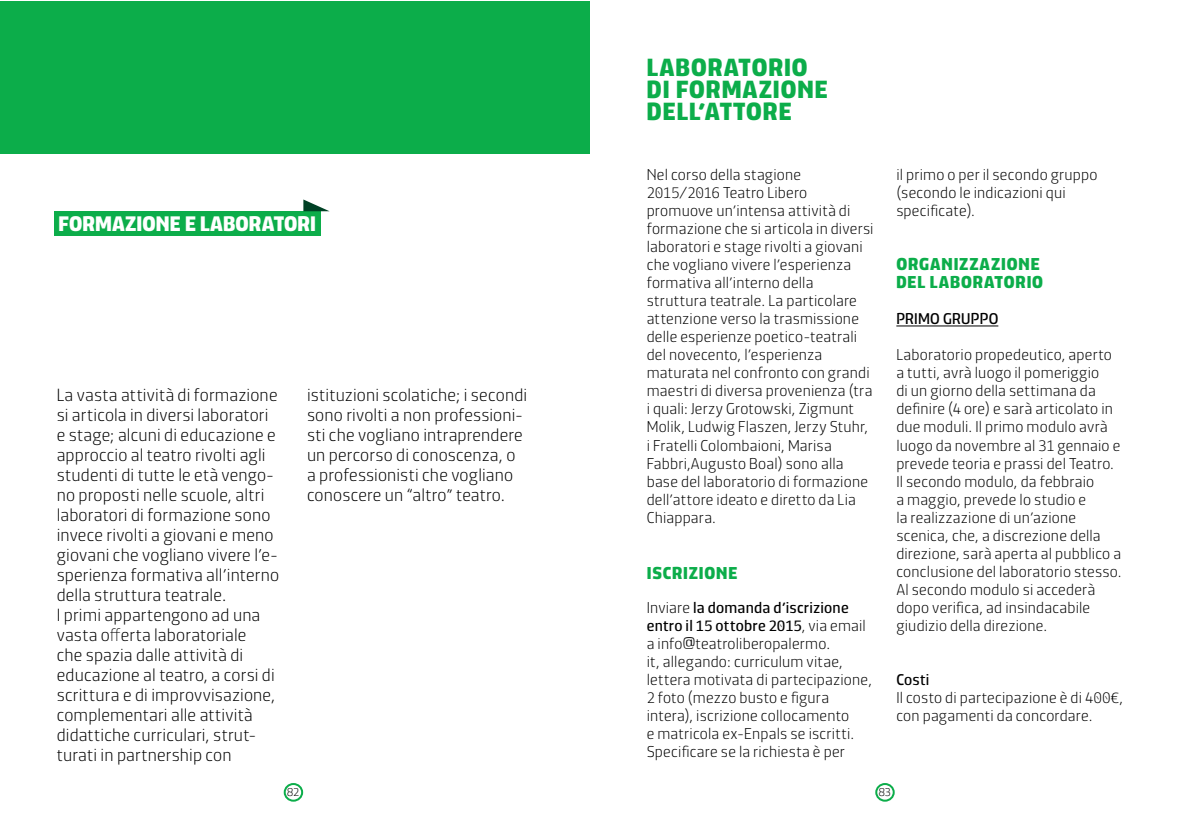
<style>
.page{position:relative;width:1180px;height:840px;background:#fff}
.page>*{position:absolute;margin:0;border:0;box-sizing:border-box;transform-origin:0 0}
.t1{font:26px/22px "Dic Sans 74 650 wt";letter-spacing:.035em;color:#0cad4a}
.t2{font:22px "Dic Sans 74 650 wt";letter-spacing:.005em;color:#fff}
.t3{font:18px/20px "Dic Sans 74 75 wt";letter-spacing:.01em;color:#000}
.t4{font:18px/18px "Dic Sans 74 650 wt";letter-spacing:.045em;color:#0cad4a}
.t5{font:16px/18px "Dic Sans 74 75 wt";letter-spacing:.01em;color:#000}
.t6{font:16px/18px "Dic Sans 74 300 wt";letter-spacing:.015em;color:#000}
.t7{font:12px "Dic Sans 74 75 wt";color:#000}
.s1{font-family:"Dic Sans 74 75 wt"}
.s2{font-family:"Eurostile";font-size:20px}
</style>
<div class="page">
<div style="left:284px;top:782px;width:19px;height:19px;border:2px solid #0cad4a;border-radius:50%"></div>
<div style="left:875px;top:782px;width:19px;height:19px;border:2px solid #0cad4a;border-radius:50%"></div>
<div style="left:54px;top:211px;width:267px;height:24px;background:#0cad4a"></div>
<svg style="left:303px;top:199px;width:26px;height:12px"></svg>
<div style="left:0;top:1px;width:590px;height:152px;background:#0cad4a"></div>
<hr style="left:896px;top:325px;width:102px;height:1px;background:#000">
<h2 class="t2" style="left:59px;top:209px;width:259px">FORMAZIONE E LABORATORI</h2>
<p class="t3" style="left:57px;top:384px;width:224px">La vasta attività di formazione si articola in diversi laboratori e stage; alcuni di educazione e approccio al teatro rivolti agli studenti di tutte le età vengo&shy;no proposti nelle scuole, altri laboratori di formazione sono invece rivolti a giovani e meno giovani che vogliano vivere l’e&shy;sperienza formativa all’interno della struttura teatrale.<br>I primi appartengono ad una vasta offerta laboratoriale<br>che spazia dalle attività di educazione al teatro, a corsi di scrittura e di improvvisazione, complementari alle attività didattiche curriculari, strut&shy;turati in partnership con</p>
<p class="t3" style="left:307px;top:384px;width:222px">istituzioni scolatiche; i secondi sono rivolti a non professioni&shy;sti che vogliano intraprendere un percorso di conoscenza, o a professionisti che vogliano conoscere un “altro” teatro.</p>
<h1 class="t1" style="left:646px;top:56px;width:182px">LABORATORIO<br>DI FORMAZIONE<br>DELL’ATTORE</h1>
<p class="t5" style="left:646px;top:165px;width:228px">Nel corso della stagione<br>2015/2016 Teatro Libero promuove un’intensa attività di formazione che si articola in diversi laboratori e stage rivolti a giovani che vogliano vivere l’esperienza formativa all’interno della struttura teatrale. La particolare attenzione verso la trasmissione delle esperienze poetico-teatrali del novecento, l’esperienza maturata nel confronto con grandi maestri di diversa provenienza (tra i quali: Jerzy Grotowski, Zigmunt<br>Molik, Ludwig Flaszen, Jerzy Stuhr, i Fratelli Colombaioni, Marisa<br>Fabbri,Augusto Boal) sono alla base del laboratorio di formazione dell’attore ideato e diretto da Lia<br>Chiappara.</p>
<p class="t4" style="left:646px;top:562px;width:92px">ISCRIZIONE</p>
<p class="t6" style="left:646px;top:597px;width:220px"><span class="s1">Inviare</span> la domanda d’iscrizione entro il 15 ottobre 2015<span class="s1">, via email</span></p>
<p class="t5" style="left:646px;top:633px;width:227px">a info<span class="s2">@</span>teatroliberopalermo.<br>it, allegando: curriculum vitae, lettera motivata di partecipazione, 2 foto (mezzo busto e figura intera), iscrizione collocamento<br>e matricola ex-Enpals se iscritti.<br>Specificare se la richiesta è per</p>
<p class="t5" style="left:896px;top:165px;width:203px">il primo o per il secondo gruppo (secondo le indicazioni qui specificate).</p>
<p class="t4" style="left:896px;top:254px;width:148px">ORGANIZZAZIONE<br>DEL LABORATORIO</p>
<p class="t6" style="left:896px;top:309px;width:103px">PRIMO GRUPPO</p>
<p class="t5" style="left:896px;top:345px;width:227px">Laboratorio propedeutico, aperto a tutti, avrà luogo il pomeriggio<br>di un giorno della settimana da definire (4 ore) e sarà articolato in due moduli. Il primo modulo avrà luogo da novembre al 31 gennaio e prevede teoria e prassi del Teatro.<br>Il secondo modulo, da febbraio<br>a maggio, prevede lo studio e<br>la realizzazione di un’azione scenica, che, a discrezione della direzione, sarà aperta al pubblico a conclusione del laboratorio stesso.<br>Al secondo modulo si accederà dopo verifica, ad insindacabile giudizio della direzione.</p>
<p class="t6" style="left:896px;top:669px;width:35px">Costi</p>
<p class="t5" style="left:896px;top:687px;width:228px">Il costo di partecipazione è di 400€, con pagamenti da concordare.</p>
<p class="t7" style="left:287px;top:783px;width:14px">82</p>
<p class="t7" style="left:878px;top:783px;width:14px">83</p>
</div>
